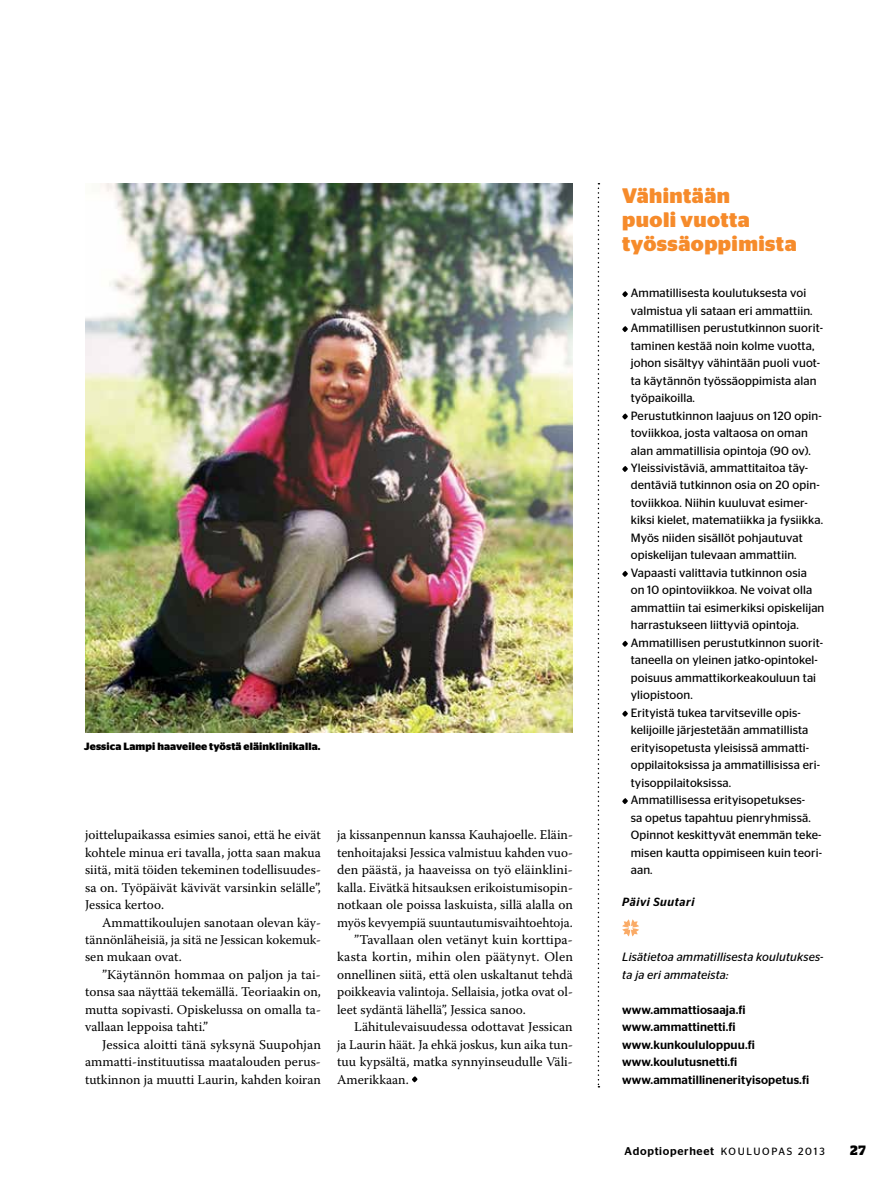
<style>
.page{position:relative;width:893px;height:1191px;background:#fff}
.page>*{position:absolute;margin:0;border:0;box-sizing:border-box;transform-origin:0 0}
.t1{font:700 21px/24px "Stag Sans";letter-spacing:.025em;color:#f68b2b}
.t2{font:700 13.5px "Stag";color:#000}
.t3{font:13.35px/17.4px "Warnock Pro";color:#000;text-align:justify}
.t4{font:12px/17.4px "Stag Sans";letter-spacing:.01em;color:#000}
.t5{font:500 12px/17.4px "Stag Sans";letter-spacing:.01em;color:#000}
.t6{font:italic 12px/17.4px "Stag Sans";letter-spacing:.01em;color:#000}
.t7{font:italic 500 11.85px "Stag Sans";letter-spacing:.05em;color:#000}
.t8{font:500 11.25px "Stag Sans";letter-spacing:.06em;color:#000}
.t9{font:700 10.5px "Stag Sans";letter-spacing:.01em;color:#000}
.s1{font-weight:400;font-size:10.5px}
</style>
<div class="page">
<svg style="left:622px;top:291px;width:6px;height:6px"></svg>
<svg style="left:622px;top:326px;width:6px;height:6px"></svg>
<svg style="left:622px;top:413px;width:6px;height:6px"></svg>
<svg style="left:622px;top:466px;width:6px;height:6px"></svg>
<svg style="left:622px;top:571px;width:6px;height:6px"></svg>
<svg style="left:622px;top:641px;width:6px;height:6px"></svg>
<svg style="left:622px;top:710px;width:6px;height:6px"></svg>
<svg style="left:622px;top:798px;width:6px;height:6px"></svg>
<svg style="left:622px;top:919px;width:17px;height:17px"></svg>
<svg style="left:598px;top:183px;width:1px;height:904px"></svg>
<svg style="left:412px;top:1076px;width:5px;height:6px"></svg>
<img style="left:85px;top:183px;width:488px;height:550px">
<p class="t9" style="left:84px;top:740px;width:238px">Jessica Lampi haaveilee työstä eläinklinikalla.</p>
<p class="t3" style="left:85px;top:825px;width:237px">joittelupaikassa esimies sanoi, että he eivät kohtele minua eri tavalla, jotta saan makua siitä, mitä töiden tekeminen todellisuudes&shy;sa on. Työpäivät kävivät varsinkin selälle”, Jessica kertoo.</p>
<p class="t3" style="left:85px;top:913px;width:237px;text-indent:17px">Ammattikoulujen sanotaan olevan käy&shy;tännönläheisiä, ja sitä ne Jessican kokemuk&shy;sen mukaan ovat.</p>
<p class="t3" style="left:85px;top:965px;width:237px;text-indent:17px">”Käytännön hommaa on paljon ja tai&shy;tonsa saa näyttää tekemällä. Teoriaakin on, mutta sopivasti. Opiskelussa on omalla ta&shy;vallaan leppoisa tahti.”</p>
<p class="t3" style="left:85px;top:1035px;width:237px;text-indent:17px">Jessica aloitti tänä syksynä Suupohjan ammatti-instituutissa maatalouden perus&shy;tutkinnon ja muutti Laurin, kahden koiran</p>
<p class="t3" style="left:337px;top:825px;width:237px">ja kissanpennun kanssa Kauhajoelle. Eläin-</p>
<p class="t3" style="left:337px;top:843px;width:237px">tenhoitajaksi Jessica valmistuu kahden vuo-</p>
<p class="t3" style="left:337px;top:860px;width:237px">den päästä, ja haaveissa on työ eläinklini-</p>
<p class="t3" style="left:337px;top:878px;width:237px">kalla. Eivätkä hitsauksen erikoistumisopin-</p>
<p class="t3" style="left:337px;top:895px;width:237px">notkaan ole poissa laskuista, sillä alalla on</p>
<p class="t3" style="left:337px;top:913px;width:237px">myös kevyempiä suuntautumisvaihtoehtoja.</p>
<p class="t3" style="left:354px;top:930px;width:220px">”Tavallaan olen vetänyt kuin korttipa-</p>
<p class="t3" style="left:337px;top:948px;width:237px">kasta kortin, mihin olen päätynyt. Olen</p>
<p class="t3" style="left:337px;top:965px;width:237px">onnellinen siitä, että olen uskaltanut tehdä</p>
<p class="t3" style="left:337px;top:983px;width:237px">poikkeavia valintoja. Sellaisia, jotka ovat ol-</p>
<p class="t3" style="left:337px;top:1000px;width:190px">leet sydäntä lähellä”, Jessica sanoo.</p>
<p class="t3" style="left:354px;top:1018px;width:220px">Lähitulevaisuudessa odottavat Jessican</p>
<p class="t3" style="left:337px;top:1035px;width:237px">ja Laurin häät. Ja ehkä joskus, kun aika tun-</p>
<p class="t3" style="left:337px;top:1053px;width:237px">tuu kypsältä, matka synnyinseudulle Väli-</p>
<p class="t3" style="left:337px;top:1070px;width:73px">Amerikkaan.</p>
<h1 class="t1" style="left:622px;top:183px;width:176px">Vähintään<br>puoli vuotta työssäoppimista</h1>
<p class="t4" style="left:631px;top:284px;width:195px">Ammatillisesta koulutuksesta voi valmistua yli sataan eri ammattiin.<br>Ammatillisen perustutkinnon suorit&shy;taminen kestää noin kolme vuotta, johon sisältyy vähintään puoli vuot&shy;ta käytännön työssäoppimista alan työpaikoilla.<br>Perustutkinnon laajuus on 120 opin&shy;toviikkoa, josta valtaosa on oman alan ammatillisia opintoja (90 ov).<br>Yleissivistäviä, ammattitaitoa täy&shy;dentäviä tutkinnon osia on 20 opin&shy;toviikkoa. Niihin kuuluvat esimer&shy;kiksi kielet, matematiikka ja fysiikka.<br>Myös niiden sisällöt pohjautuvat opiskelijan tulevaan ammattiin.<br>Vapaasti valittavia tutkinnon osia<br>on 10 opintoviikkoa. Ne voivat olla ammattiin tai esimerkiksi opiskelijan harrastukseen liittyviä opintoja.<br>Ammatillisen perustutkinnon suorit&shy;taneella on yleinen jatko-opintokel&shy;poisuus ammattikorkeakouluun tai yliopistoon.<br>Erityistä tukea tarvitseville opis&shy;kelijoille järjestetään ammatillista erityisopetusta yleisissä ammatti&shy;oppilaitoksissa ja ammatillisissa eri&shy;tyisoppilaitoksissa.<br>Ammatillisessa erityisopetukses-<br>sa opetus tapahtuu pienryhmissä.<br>Opinnot keskittyvät enemmän teke&shy;misen kautta oppimiseen kuin teori&shy;aan.</p>
<p class="t7" style="left:622px;top:895px;width:74px">Päivi Suutari</p>
<p class="t6" style="left:622px;top:948px;width:203px">Lisätietoa ammatillisesta koulutukses&shy;ta ja eri ammateista:</p>
<p class="t5" style="left:622px;top:1001px;width:188px">www.ammattiosaaja.fi www.ammattinetti.fi www.kunkoululoppuu.fi www.koulutusnetti.fi www.ammatillinenerityisopetus.fi</p>
<p class="t8" style="left:625px;top:1145px;width:202px">Adoptioperheet <span class="s1">KOULUOPAS 201 3</span></p>
<p class="t2" style="left:850px;top:1142px;width:17px">27</p>
</div>
